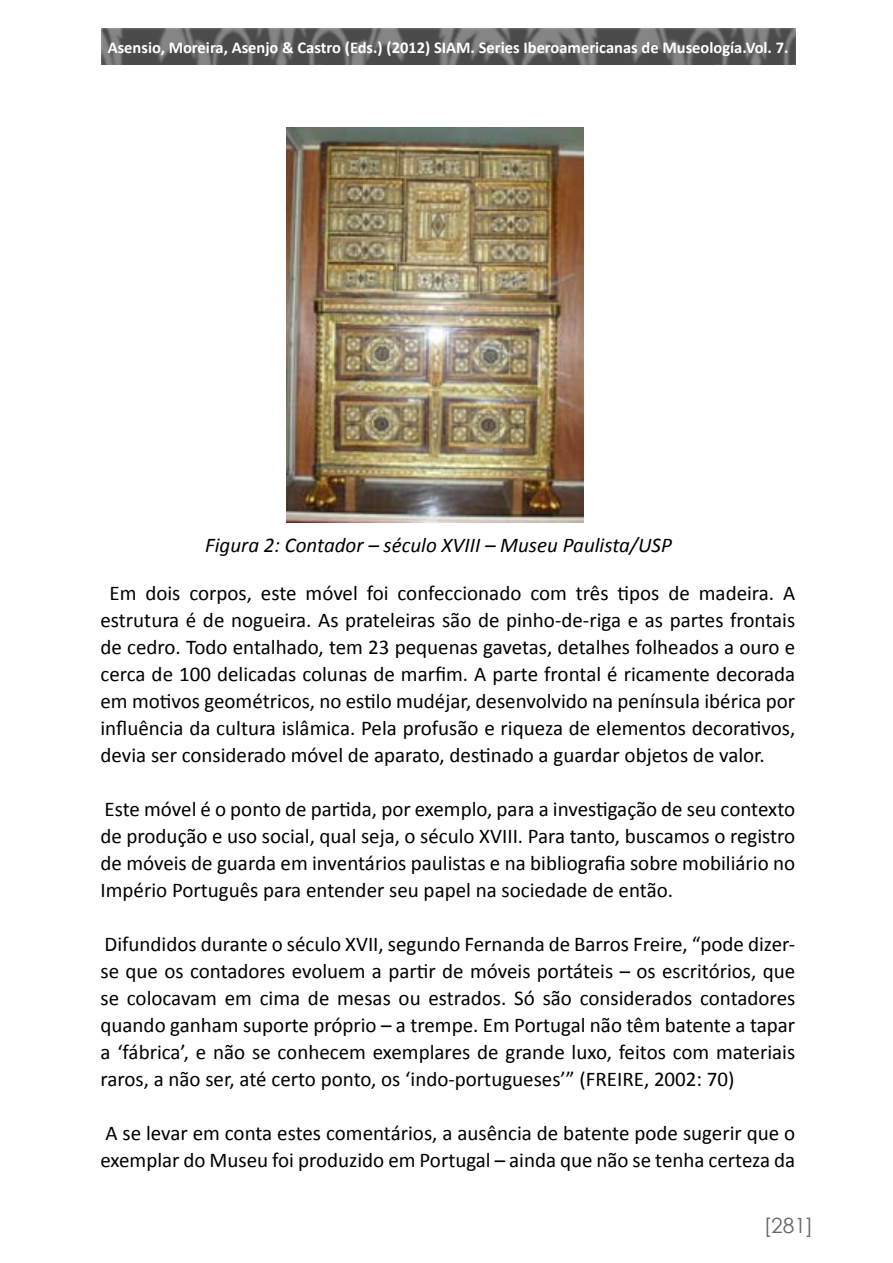
<style>
.page{position:relative;width:893px;height:1263px;background:#fff}
.page>*{position:absolute;margin:0;border:0;box-sizing:border-box;transform-origin:0 0}
.t1{font:21px/27px "Calibri";color:#000;text-align:justify}
.t2{font:italic 21px "Calibri";color:#000}
.t3{font:21px "Century Gothic";color:#66676a}
.t4{font:700 16.5px "Calibri";color:#fff}
</style>
<div class="page">
<img style="left:102px;top:28px;width:693px;height:37px">
<img style="left:286px;top:128px;width:297px;height:394px">
<p class="t4" style="left:108px;top:37px;width:682px">Asensio, Moreira, Asenjo &amp; Castro (Eds.) (2012) SIAM. Series Iberoamericanas de Museología.Vol. 7.</p>
<p class="t2" style="left:205px;top:531px;width:468px">Figura 2: Contador – século XVIII – Museu Paulista/USP</p>
<p class="t1" style="left:101px;top:580px;width:696px;text-indent:9px">Em dois corpos, este móvel foi confeccionado com três tipos de madeira. A estrutura é de nogueira. As prateleiras são de pinho-de-riga e as partes frontais de cedro. Todo entalhado, tem 23 pequenas gavetas, detalhes folheados a ouro e cerca de 100 delicadas colunas de marfim. A parte frontal é ricamente decorada em motivos geométricos, no estilo mudéjar, desenvolvido na península ibérica por influência da cultura islâmica. Pela profusão e riqueza de elementos decorativos, devia ser considerado móvel de aparato, destinado a guardar objetos de valor.</p>
<p class="t1" style="left:101px;top:796px;width:696px">Este móvel é o ponto de partida, por exemplo, para a investigação de seu contexto de produção e uso social, qual seja, o século XVIII. Para tanto, buscamos o registro de móveis de guarda em inventários paulistas e na bibliografia sobre mobiliário no Império Português para entender seu papel na sociedade de então.</p>
<p class="t1" style="left:101px;top:931px;width:696px">Difundidos durante o século XVII, segundo Fernanda de Barros Freire, “pode dizer&shy;se que os contadores evoluem a partir de móveis portáteis – os escritórios, que se colocavam em cima de mesas ou estrados. Só são considerados contadores quando ganham suporte próprio – a trempe. Em Portugal não têm batente a tapar a ‘fábrica’, e não se conhecem exemplares de grande luxo, feitos com materiais raros, a não ser, até certo ponto, os ‘indo-portugueses’” (FREIRE, 2002: 70)</p>
<p class="t1" style="left:101px;top:1120px;width:696px">A se levar em conta estes comentários, a ausência de batente pode sugerir que o exemplar do Museu foi produzido em Portugal – ainda que não se tenha certeza da</p>
<p class="t3" style="left:764px;top:1211px;width:51px">[281]</p>
</div>
